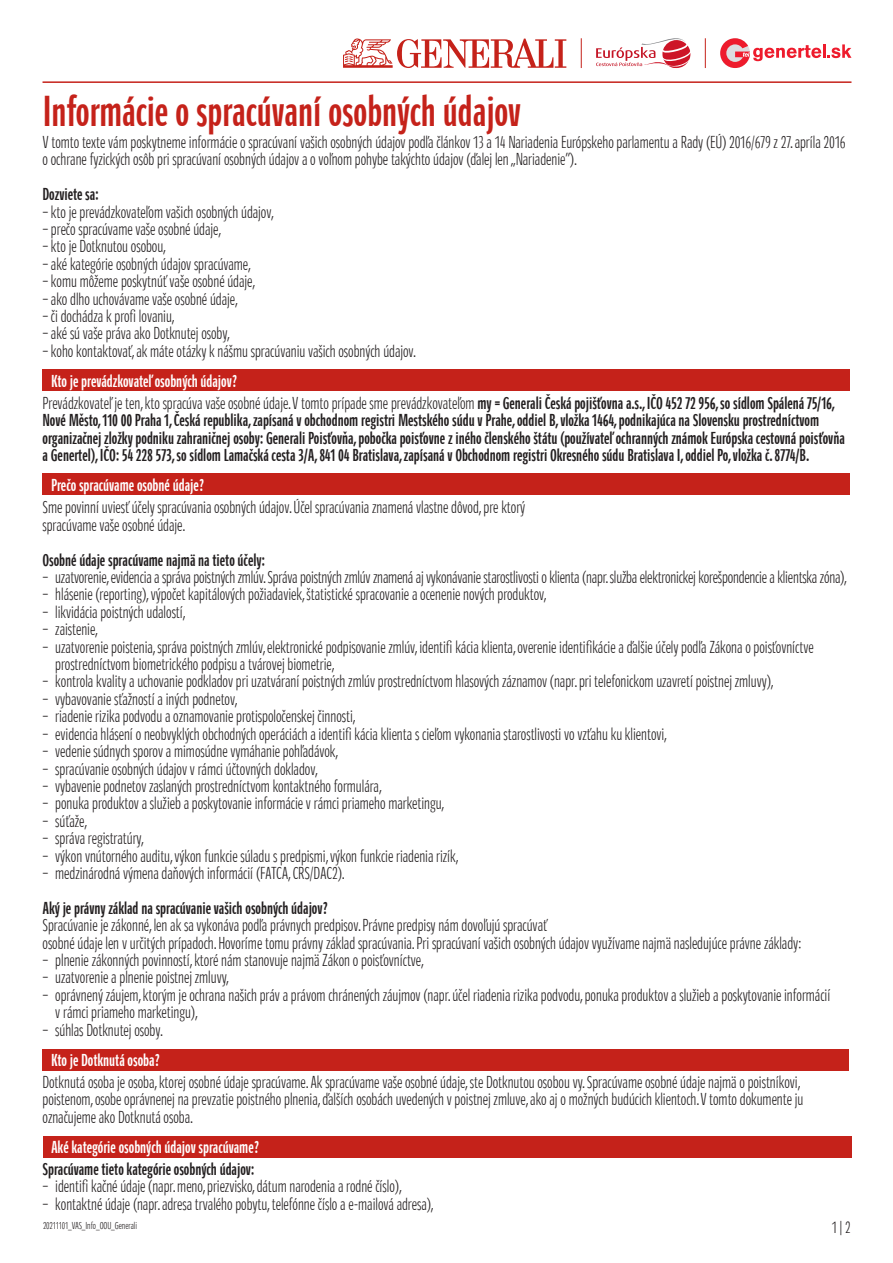
<style>
.page{position:relative;width:893px;height:1263px;background:#fff}
.page>*{position:absolute;margin:0;border:0;box-sizing:border-box;transform-origin:0 0}
.t1{font:700 45px "Polo Extracondensed";color:#c5221a}
.t2{font:18px/17.4px "Polo Extracondensed";color:#231f20}
.t3{font:700 18px/17.4px "Polo Extracondensed";color:#231f20}
.t4{font:700 18px "Polo Extracondensed";color:#fff}
.t5{font:17.25px "Polo Extracondensed";color:#231f20}
.t6{font:10.5px "Polo Extracondensed";color:#231f20}
.s1{font-weight:700;color:#fff}
.s2{font-weight:700}
</style>
<div class="page">
<hr style="left:43px;top:81px;width:808px;height:2px;background:#c5221a">
<svg style="left:720px;top:38px;width:131px;height:30px"></svg>
<svg style="left:596px;top:38px;width:94px;height:30px"></svg>
<hr style="left:581px;top:38px;width:1px;height:30px;background:#c5221a">
<hr style="left:705px;top:38px;width:1px;height:30px;background:#c5221a">
<svg style="left:343px;top:38px;width:223px;height:30px"></svg>
<div style="left:43px;top:369px;width:807px;height:22px;background:#c5221a"></div>
<div style="left:43px;top:474px;width:807px;height:21px;background:#c5221a"></div>
<div style="left:43px;top:1049px;width:806px;height:21px;background:#c5221a"></div>
<div style="left:43px;top:1136px;width:808px;height:21px;background:#c5221a"></div>
<h1 class="t1" style="left:43px;top:87px;width:480px">Informácie o spracúvaní osobných údajov</h1>
<p class="t2" style="left:43px;top:134px;width:804px">V tomto texte vám poskytneme informácie o spracúvaní vašich osobných údajov podľa článkov 13 a 14 Nariadenia Európskeho parlamentu a Rady (EÚ) 2016/679 z 27. apríla 2016 o ochrane fyzických osôb pri spracúvaní osobných údajov a o voľnom pohybe takýchto údajov (ďalej len „Nariadenie“).</p>
<p class="t3" style="left:43px;top:186px;width:58px">Dozviete sa:</p>
<p class="t2" style="left:43px;top:203px;width:233px">– kto je prevádzkovateľom vašich osobných údajov,</p>
<p class="t2" style="left:43px;top:221px;width:180px">– prečo spracúvame vaše osobné údaje,</p>
<p class="t2" style="left:43px;top:238px;width:125px">– kto je Dotknutou osobou,</p>
<p class="t2" style="left:43px;top:255px;width:210px">– aké kategórie osobných údajov spracúvame,</p>
<p class="t2" style="left:43px;top:273px;width:214px">– komu môžeme poskytnúť vaše osobné údaje,</p>
<p class="t2" style="left:43px;top:290px;width:197px">– ako dlho uchovávame vaše osobné údaje,</p>
<p class="t2" style="left:43px;top:308px;width:134px">– či dochádza k profi lovaniu,</p>
<p class="t2" style="left:43px;top:325px;width:189px">– aké sú vaše práva ako Dotknutej osoby,</p>
<p class="t2" style="left:43px;top:342px;width:375px">– koho kontaktovať, ak máte otázky k nášmu spracúvaniu vašich osobných údajov.</p>
<p class="t2" style="left:43px;top:370px;width:794px;line-height:22.4px;text-indent:8px"><span class="s1">Kto je prevádzkovateľ osobných údajov?<br></span>Prevádzkovateľ je ten, kto spracúva vaše osobné údaje. V tomto prípade sme prevádzkovateľom <span class="s2">my = Generali Česká pojišťovna a.s., IČO 452 72 956, so sídlom Spálená 75/16,</span></p>
<p class="t3" style="left:43px;top:412px;width:804px">Nové Město, 110 00 Praha 1, Česká republika, zapísaná v obchodnom registri Mestského súdu v Prahe, oddiel B, vložka 1464, podnikajúca na Slovensku prostredníctvom organizačnej zložky podniku zahraničnej osoby: Generali Poisťovňa, pobočka poisťovne z iného členského štátu (používateľ ochranných známok Európska cestovná poisťovňa a Genertel), IČO: 54 228 573, so sídlom Lamačská cesta 3/A, 841 04 Bratislava, zapísaná v Obchodnom registri Okresného súdu Bratislava I, oddiel Po, vložka č. 8774/B.</p>
<p class="t4" style="left:51px;top:476px;width:154px">Prečo spracúvame osobné údaje?</p>
<p class="t2" style="left:43px;top:499px;width:484px">Sme povinní uviesť účely spracúvania osobných údajov. Účel spracúvania znamená vlastne dôvod, pre ktorý spracúvame vaše osobné údaje.</p>
<p class="t3" style="left:43px;top:551px;width:224px">Osobné údaje spracúvame najmä na tieto účely:</p>
<p class="t2" style="left:43px;top:569px;width:806px">– uzatvorenie, evidencia a správa poistných zmlúv. Správa poistných zmlúv znamená aj vykonávanie starostlivosti o klienta (napr. služba elektronickej korešpondencie a klientska zóna),</p>
<p class="t2" style="left:43px;top:586px;width:506px">– hlásenie (reporting), výpočet kapitálových požiadaviek, štatistické spracovanie a ocenenie nových produktov,</p>
<p class="t2" style="left:43px;top:603px;width:144px">– likvidácia poistných udalostí,</p>
<p class="t2" style="left:43px;top:621px;width:57px">– zaistenie,</p>
<p class="t2" style="left:55px;top:638px;width:760px;text-indent:-13px">– uzatvorenie poistenia, správa poistných zmlúv, elektronické podpisovanie zmlúv, identifi kácia klienta, overenie identifikácie a ďalšie účely podľa Zákona o poisťovníctve prostredníctvom biometrického podpisu a tvárovej biometrie,</p>
<p class="t2" style="left:43px;top:673px;width:732px">– kontrola kvality a uchovanie podkladov pri uzatváraní poistných zmlúv prostredníctvom hlasových záznamov (napr. pri telefonickom uzavretí poistnej zmluvy),</p>
<p class="t2" style="left:43px;top:690px;width:196px">– vybavovanie sťažností a iných podnetov,</p>
<p class="t2" style="left:43px;top:708px;width:315px">– riadenie rizika podvodu a oznamovanie protispoločenskej činnosti,</p>
<p class="t2" style="left:43px;top:725px;width:626px">– evidencia hlásení o neobvyklých obchodných operáciách a identifi kácia klienta s cieľom vykonania starostlivosti vo vzťahu ku klientovi,</p>
<p class="t2" style="left:43px;top:743px;width:297px">– vedenie súdnych sporov a mimosúdne vymáhanie pohľadávok,</p>
<p class="t2" style="left:43px;top:760px;width:277px">– spracúvanie osobných údajov v rámci účtovných dokladov,</p>
<p class="t2" style="left:43px;top:777px;width:341px">– vybavenie podnetov zaslaných prostredníctvom kontaktného formulára,</p>
<p class="t2" style="left:43px;top:795px;width:403px">– ponuka produktov a služieb a poskytovanie informácie v rámci priameho marketingu,</p>
<p class="t2" style="left:43px;top:812px;width:46px">– súťaže,</p>
<p class="t2" style="left:43px;top:830px;width:103px">– správa registratúry,</p>
<p class="t2" style="left:43px;top:847px;width:417px">– výkon vnútorného auditu, výkon funkcie súladu s predpismi, výkon funkcie riadenia rizík,</p>
<p class="t2" style="left:43px;top:864px;width:303px">– medzinárodná výmena daňových informácií (FATCA, CRS/DAC2).</p>
<p class="t3" style="left:43px;top:899px;width:286px">Aký je právny základ na spracúvanie vašich osobných údajov?</p>
<p class="t2" style="left:43px;top:917px;width:760px">Spracúvanie je zákonné, len ak sa vykonáva podľa právnych predpisov. Právne predpisy nám dovoľujú spracúvať<br>osobné údaje len v určitých prípadoch. Hovoríme tomu právny základ spracúvania. Pri spracúvaní vašich osobných údajov využívame najmä nasledujúce právne základy:</p>
<p class="t2" style="left:43px;top:951px;width:383px">– plnenie zákonných povinností, ktoré nám stanovuje najmä Zákon o poisťovníctve,</p>
<p class="t2" style="left:43px;top:969px;width:188px">– uzatvorenie a plnenie poistnej zmluvy,</p>
<p class="t2" style="left:55px;top:986px;width:776px;text-indent:-13px">– oprávnený záujem, ktorým je ochrana našich práv a právom chránených záujmov (napr. účel riadenia rizika podvodu, ponuka produktov a služieb a poskytovanie informácií v rámci priameho marketingu),</p>
<p class="t2" style="left:43px;top:1021px;width:122px">– súhlas Dotknutej osoby.</p>
<p class="t4" style="left:51px;top:1051px;width:110px">Kto je Dotknutá osoba?</p>
<p class="t2" style="left:43px;top:1073px;width:762px">Dotknutá osoba je osoba, ktorej osobné údaje spracúvame. Ak spracúvame vaše osobné údaje, ste Dotknutou osobou vy. Spracúvame osobné údaje najmä o poistníkovi, poistenom, osobe oprávnenej na prevzatie poistného plnenia, ďalších osobách uvedených v poistnej zmluve, ako aj o možných budúcich klientoch. V tomto dokumente ju označujeme ako Dotknutá osoba.</p>
<p class="t4" style="left:51px;top:1138px;width:209px">Aké kategórie osobných údajov spracúvame?</p>
<p class="t3" style="left:43px;top:1160px;width:213px">Spracúvame tieto kategórie osobných údajov:</p>
<p class="t2" style="left:43px;top:1178px;width:361px">– identifi kačné údaje (napr. meno, priezvisko, dátum narodenia a rodné číslo),</p>
<p class="t2" style="left:43px;top:1195px;width:392px">– kontaktné údaje (napr. adresa trvalého pobytu, telefónne číslo a e-mailová adresa),</p>
<p class="t6" style="left:43px;top:1222px;width:95px">20211101_VAS_Info_OOU_Generali</p>
<p class="t5" style="left:832px;top:1221px;width:20px">1 | 2</p>
</div>
